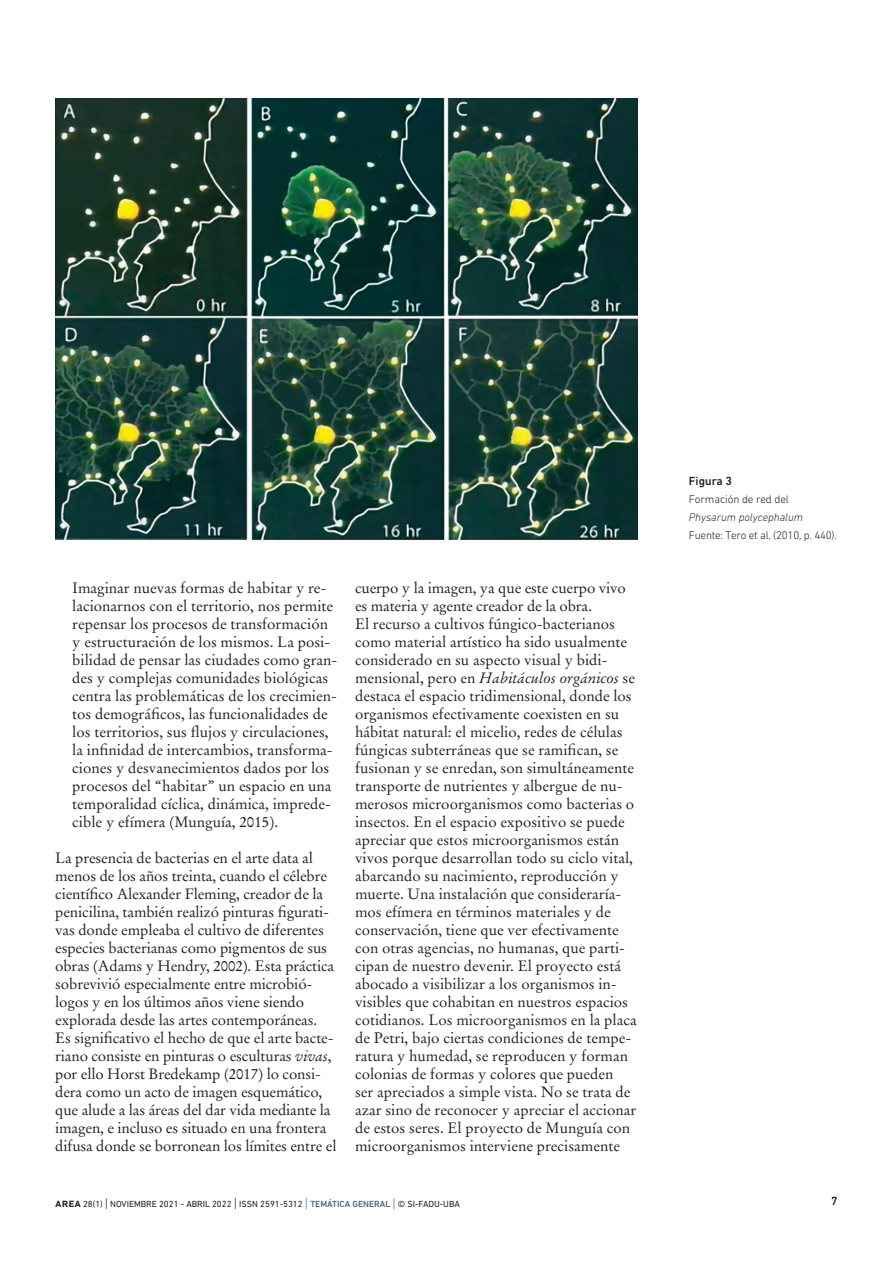
<style>
.page{position:relative;width:893px;height:1263px;background:#fff}
.page>*{position:absolute;margin:0;border:0;box-sizing:border-box;transform-origin:0 0}
.t1{font:15px/18px "Stempel Garamond LT Std";color:#231f20}
.t2{font:500 12px "DIN Next LT Pro";color:#231f20}
.t3{font:300 11.25px "DIN Next LT Pro";letter-spacing:-.02em;color:#231f20}
.t4{font:italic 300 11.25px "DIN Next LT Pro";color:#231f20}
.t5{font:9px "DIN Next LT Pro";color:#231f20}
.s1{font-style:italic}
.s2{font-weight:500;font-size:12px}
.s3{font-weight:300;font-size:13.5px}
.s4{font-weight:300;font-size:13.5px;color:#4d6182}
.s5{font-weight:500;color:#4d6182}
</style>
<div class="page">
<img style="left:55px;top:98px;width:583px;height:443px">
<p class="t1" style="left:72px;top:579px;width:267px">Imaginar nuevas formas de habitar y re&shy;lacionarnos con el territorio, nos permite repensar los procesos de transformación y estructuración de los mismos. La posi&shy;bilidad de pensar las ciudades como gran&shy;des y complejas comunidades biológicas centra las problemáticas de los crecimien&shy;tos demográficos, las funcionalidades de los territorios, sus flujos y circulaciones, la infinidad de intercambios, transforma&shy;ciones y desvanecimientos dados por los procesos del “habitar” un espacio en una temporalidad cíclica, dinámica, imprede&shy;cible y efímera (Munguía, 2015).</p>
<p class="t1" style="left:55px;top:849px;width:283px">La presencia de bacterias en el arte data al menos de los años treinta, cuando el célebre científico Alexander Fleming, creador de la penicilina, también realizó pinturas figurati&shy;vas donde empleaba el cultivo de diferentes especies bacterianas como pigmentos de sus obras (Adams y Hendry, 2002). Esta práctica sobrevivió especialmente entre microbió&shy;logos y en los últimos años viene siendo explorada desde las artes contemporáneas.<br>Es significativo el hecho de que el arte bacte&shy;riano consiste en pinturas o esculturas <span class="s1">vivas</span>, por ello Horst Bredekamp (2017) lo consi&shy;dera como un acto de imagen esquemático, que alude a las áreas del dar vida mediante la imagen, e incluso es situado en una frontera difusa donde se borronean los límites entre el</p>
<p class="t1" style="left:355px;top:579px;width:283px">cuerpo y la imagen, ya que este cuerpo vivo es materia y agente creador de la obra.<br>El recurso a cultivos fúngico-bacterianos como material artístico ha sido usualmente considerado en su aspecto visual y bidi&shy;mensional, pero en <span class="s1">Habitáculos orgánicos</span> se destaca el espacio tridimensional, donde los organismos efectivamente coexisten en su hábitat natural: el micelio, redes de células fúngicas subterráneas que se ramifican, se fusionan y se enredan, son simultáneamente transporte de nutrientes y albergue de nu&shy;merosos microorganismos como bacterias o insectos. En el espacio expositivo se puede apreciar que estos microorganismos están vivos porque desarrollan todo su ciclo vital, abarcando su nacimiento, reproducción y muerte. Una instalación que consideraría&shy;mos efímera en términos materiales y de conservación, tiene que ver efectivamente con otras agencias, no humanas, que parti&shy;cipan de nuestro devenir. El proyecto está abocado a visibilizar a los organismos in&shy;visibles que cohabitan en nuestros espacios cotidianos. Los microorganismos en la placa de Petri, bajo ciertas condiciones de tempe&shy;ratura y humedad, se reproducen y forman colonias de formas y colores que pueden<br>ser apreciados a simple vista. No se trata de azar sino de reconocer y apreciar el accionar de estos seres. El proyecto de Munguía con microorganismos interviene precisamente</p>
<p class="t2" style="left:689px;top:474px;width:45px">Figura 3</p>
<p class="t3" style="left:689px;top:492px;width:101px">Formación de red del</p>
<p class="t4" style="left:689px;top:510px;width:116px">Physarum polycephalum</p>
<p class="t3" style="left:689px;top:528px;width:150px">Fuente: Tero et al. (2010, p. 440).</p>
<p class="t5" style="left:55px;top:1198px;width:406px"><span class="s2">area</span> 28(1) <span class="s3">|</span> NOVIEMBRE 2021 - ABRIL 2022 <span class="s3">|</span> ISSN 2591-5312 <span class="s4">|</span> <span class="s5">TEMÁTICA GENERAL</span> <span class="s4">|</span> © SI-FADU-UBA</p>
<p class="t2" style="left:831px;top:1194px;width:8px">7</p>
</div>
